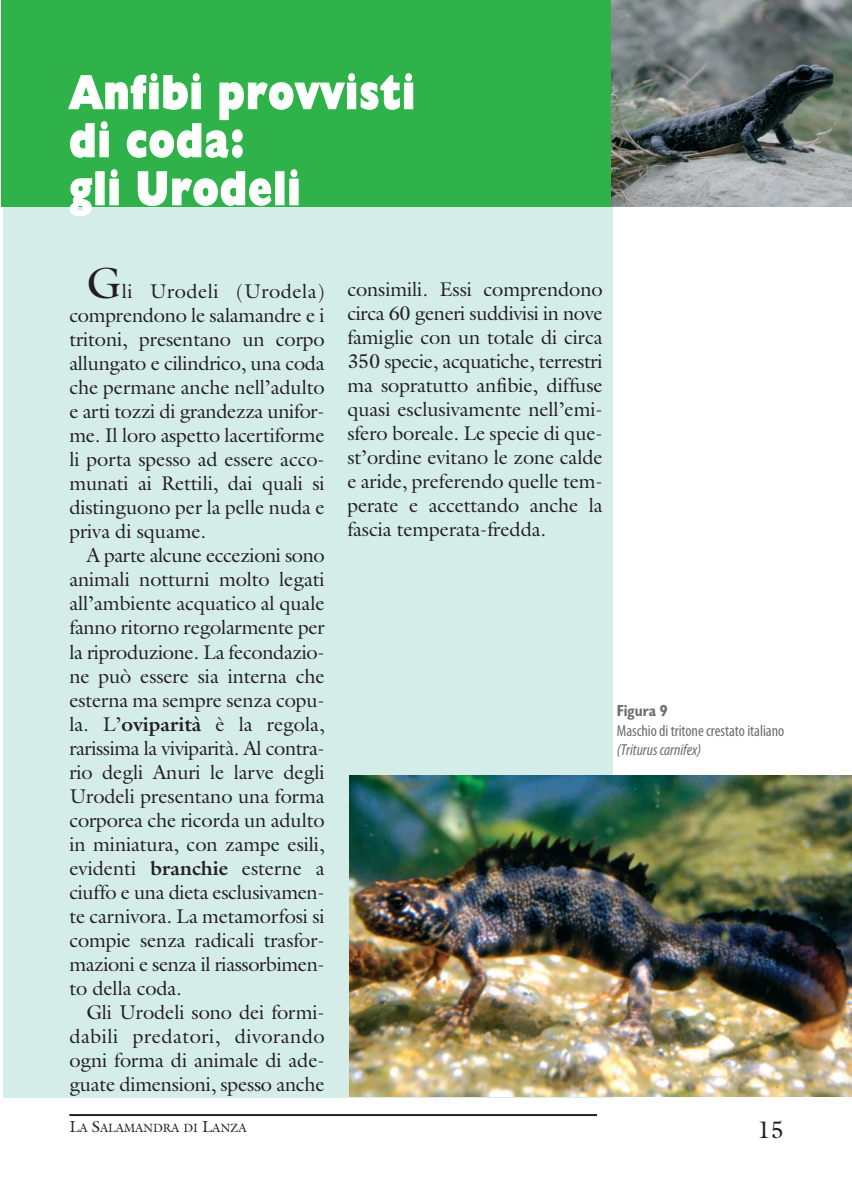
<style>
.page{position:relative;width:852px;height:1189px;background:#fff}
.page>*{position:absolute;margin:0;border:0;box-sizing:border-box;transform-origin:0 0}
.t1{font:800 48px/48px "Humanist 521 BT";letter-spacing:.06em;color:#fff;scale:.8 1}
.t2{font:24px "Galliard";color:#231f20}
.t3{font:20px/24px "Galliard";letter-spacing:-.005em;color:#231f20;text-align:justify}
.t4{font:20px "Galliard";letter-spacing:.02em;color:#231f20}
.t5{font:condensed 16px/19.8px "Myriad Pro";letter-spacing:-.005em;color:#6c6d70}
.t6{font:12px "Galliard";letter-spacing:-.01em;color:#231f20}
.s1{font-size:44px}
.s2{font-weight:700}
.s3{font-family:"Humanist 521 BT";font-weight:700}
.s4{font-style:italic}
.s5{font-size:16px}
</style>
<div class="page">
<img style="left:1px;top:0;width:850px;height:1117px">
<p class="t1" style="left:70px;top:74px;width:432px">Anfibi provvisti di coda:<br>gli Urodeli</p>
<p class="t4" style="left:86px;top:284px;width:240px"><span class="s1">G</span>li Urodeli (Urodela)</p>
<p class="t3" style="left:69px;top:305px;width:257px">comprendono le salamandre e i</p>
<p class="t3" style="left:69px;top:329px;width:257px">tritoni, presentano un corpo</p>
<p class="t3" style="left:69px;top:353px;width:257px">allungato e cilindrico, una coda</p>
<p class="t3" style="left:69px;top:377px;width:257px">che permane anche nell’adulto</p>
<p class="t3" style="left:69px;top:401px;width:257px">e arti tozzi di grandezza unifor-</p>
<p class="t3" style="left:69px;top:425px;width:257px">me. Il loro aspetto lacertiforme</p>
<p class="t3" style="left:69px;top:449px;width:257px">li porta spesso ad essere acco-</p>
<p class="t3" style="left:69px;top:473px;width:257px">munati ai Rettili, dai quali si</p>
<p class="t3" style="left:69px;top:497px;width:257px">distinguono per la pelle nuda e</p>
<p class="t3" style="left:69px;top:521px;width:138px">priva di squame.</p>
<p class="t3" style="left:86px;top:545px;width:240px">A parte alcune eccezioni sono</p>
<p class="t3" style="left:69px;top:569px;width:257px">animali notturni molto legati</p>
<p class="t3" style="left:69px;top:593px;width:257px">all’ambiente acquatico al quale</p>
<p class="t3" style="left:69px;top:617px;width:257px">fanno ritorno regolarmente per</p>
<p class="t3" style="left:69px;top:641px;width:257px">la riproduzione. La fecondazio-</p>
<p class="t3" style="left:69px;top:665px;width:257px">ne può essere sia interna che</p>
<p class="t3" style="left:69px;top:689px;width:257px">esterna ma sempre senza copu-</p>
<p class="t3" style="left:69px;top:713px;width:257px">la. L’<span class="s2">oviparità</span> è la regola,</p>
<p class="t3" style="left:69px;top:737px;width:257px">rarissima la viviparità. Al contra-</p>
<p class="t3" style="left:69px;top:761px;width:257px">rio degli Anuri le larve degli</p>
<p class="t3" style="left:69px;top:785px;width:257px">Urodeli presentano una forma</p>
<p class="t3" style="left:69px;top:809px;width:257px">corporea che ricorda un adulto</p>
<p class="t3" style="left:69px;top:833px;width:257px">in miniatura, con zampe esili,</p>
<p class="t3" style="left:69px;top:857px;width:257px">evidenti <span class="s2">branchie</span> esterne a</p>
<p class="t3" style="left:69px;top:881px;width:257px">ciuffo e una dieta esclusivamen-</p>
<p class="t3" style="left:69px;top:905px;width:257px">te carnivora. La metamorfosi si</p>
<p class="t3" style="left:69px;top:929px;width:257px">compie senza radicali trasfor-</p>
<p class="t3" style="left:69px;top:953px;width:257px">mazioni e senza il riassorbimen-</p>
<p class="t3" style="left:69px;top:977px;width:114px">to della coda.</p>
<p class="t3" style="left:86px;top:1001px;width:240px">Gli Urodeli sono dei formi-</p>
<p class="t4" style="left:69px;top:1028px;width:257px">dabili predatori, divorando</p>
<p class="t3" style="left:69px;top:1049px;width:257px">ogni forma di animale di ade-</p>
<p class="t3" style="left:69px;top:1073px;width:257px">guate dimensioni, spesso anche</p>
<p class="t3" style="left:347px;top:279px;width:257px">consimili. Essi comprendono circa 60 generi suddivisi in nove famiglie con un totale di circa 350 specie, acquatiche, terrestri ma sopratutto anfibie, diffuse quasi esclusivamente nell’emi&shy;sfero boreale. Le specie di que&shy;st’ordine evitano le zone calde e aride, preferendo quelle tem&shy;perate e accettando anche la fascia temperata-fredda.</p>
<p class="t5" style="left:616px;top:702px;width:169px"><span class="s3">Figura 9<br></span>Maschio di tritone crestato italiano <span class="s4">(Triturus carnifex)</span></p>
<p class="t6" style="left:69px;top:1123px;width:179px"><span class="s5">L</span>A <span class="s5">S</span>ALAMANDRA DI <span class="s5">L</span>ANZA</p>
<p class="t2" style="left:757px;top:1120px;width:28px">15</p>
</div>
